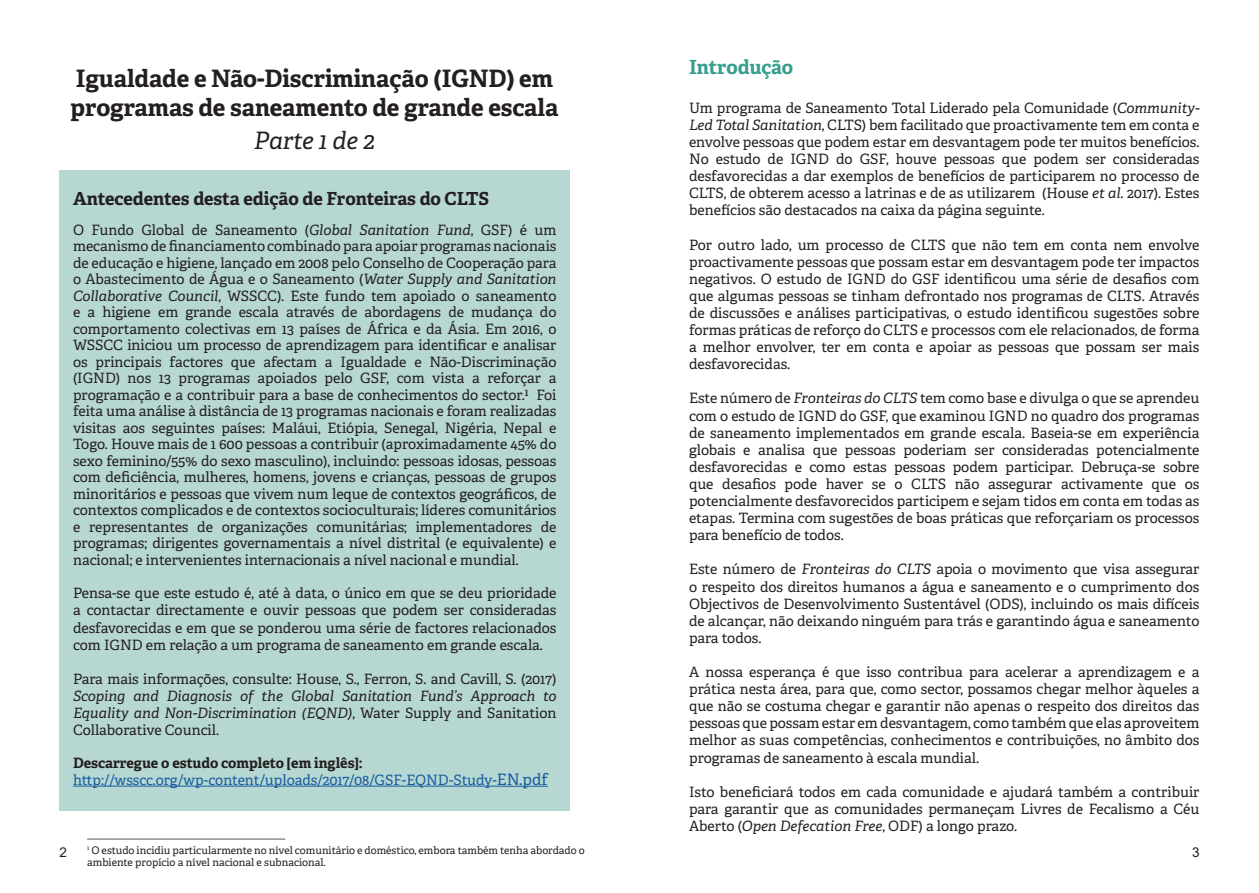
<style>
.page{position:relative;width:1259px;height:893px;background:#fff}
.page>*{position:absolute;margin:0;border:0;box-sizing:border-box;transform-origin:0 0}
.Issue_title{font:700 24px/28.5px "Adelle Basic";letter-spacing:-.005em;color:#231f20}
.Issue_title-2{font:italic 24px "Adelle";letter-spacing:-.005em;color:#231f20}
.Issue_title-3{font:700 19.5px "Adelle";letter-spacing:-.005em;color:#379e8e}
.t1{font:700 18px "Adelle";letter-spacing:-.005em;color:#231f20}
.t2{font:14.25px/17.1px "Adelle";color:#231f20;text-align:justify}
.t3{font:14.25px "Adelle";color:#175d9e}
.t4{font:700 14.25px "Adelle";color:#231f20}
.t5{font:13.5px "Arial";color:#231f20}
.t6{font:10.5px/12px "Adelle";color:#231f20}
.s1{font-style:italic}
.s2{font-size:15.75px}
</style>
<div class="page">
<hr style="left:87px;top:839px;width:198px;height:1px;background:#231f20">
<div style="left:60px;top:170px;width:510px;height:640px;background:#b7d7d2"></div>
<hr style="left:73px;top:786px;width:424px;height:1px;background:#175d9e">
<hr style="left:497px;top:786px;width:51px;height:1px;background:#175d9e">
<p class="Issue_title" style="left:70px;top:65px;width:489px">Igualdade e Não-Discriminação (IGND) em programas de saneamento de grande escala</p>
<p class="Issue_title-2" style="left:254px;top:123px;width:122px">Parte 1 de 2</p>
<p class="t1" style="left:73px;top:187px;width:417px">Antecedentes desta edição de Fronteiras do CLTS</p>
<p class="t2" style="left:73px;top:221px;width:485px;line-height:16.5px">O Fundo Global de Saneamento (<span class="s1">Global Sanitation Fund</span>, GSF) é um mecanismo de financiamento combinado para apoiar programas nacionais de educação e higiene, lançado em 2008 pelo Conselho de Cooperação para o Abastecimento de Água e o Saneamento (<span class="s1">Water Supply and Sanitation Collaborative Council</span>, WSSCC). Este fundo tem apoiado o saneamento e a higiene em grande escala através de abordagens de mudança do comportamento colectivas em 13 países de África e da Ásia. Em 2016, o WSSCC iniciou um processo de aprendizagem para identificar e analisar os principais factores que afectam a Igualdade e Não-Discriminação (IGND) nos 13 programas apoiados pelo GSF, com vista a reforçar a programação e a contribuir para a base de conhecimentos do sector.1 Foi feita uma análise à distância de 13 programas nacionais e foram realizadas visitas aos seguintes países: Maláui, Etiópia, Senegal, Nigéria, Nepal e Togo. Houve mais de 1 600 pessoas a contribuir (aproximadamente 45% do sexo feminino/55% do sexo masculino), incluindo: pessoas idosas, pessoas com deficiência, mulheres, homens, jovens e crianças, pessoas de grupos minoritários e pessoas que vivem num leque de contextos geográficos, de contextos complicados e de contextos socioculturais; líderes comunitários e representantes de organizações comunitárias; implementadores de programas; dirigentes governamentais a nível distrital (e equivalente) e nacional; e intervenientes internacionais a nível nacional e mundial.</p>
<p class="t2" style="left:73px;top:584px;width:485px">Pensa-se que este estudo é, até à data, o único em que se deu prioridade a contactar directamente e ouvir pessoas que podem ser consideradas desfavorecidas e em que se ponderou uma série de factores relacionados com IGND em relação a um programa de saneamento em grande escala.</p>
<p class="t2" style="left:73px;top:670px;width:485px">Para mais informações, consulte: House, S., Ferron, S. and Cavill, S. (2017)<br><span class="s1">Scoping and Diagnosis of the Global Sanitation Fund’s Approach to Equality and Non-Discrimination (EQND)</span>, Water Supply and Sanitation Collaborative Council.</p>
<p class="t4" style="left:73px;top:754px;width:291px">Descarregue o estudo completo [em inglês]:</p>
<p class="t3" style="left:73px;top:769px;width:476px">http://wsscc.org/wp-content/uploads/2017/08/GSF-EQND-Study-<span class="s2">EN.pdf</span></p>
<p class="t5" style="left:59px;top:843px;width:9px">2</p>
<p class="t6" style="left:87px;top:843px;width:499px"><sup>1</sup> O estudo incidiu particularmente no nível comunitário e doméstico, embora também tenha abordado o ambiente propício a nível nacional e subnacional.</p>
<p class="Issue_title-3" style="left:689px;top:55px;width:106px">Introdução</p>
<p class="t2" style="left:689px;top:99px;width:512px">Um programa de Saneamento Total Liderado pela Comunidade (<span class="s1">Community-Led Total Sanitation</span>, CLTS) bem facilitado que proactivamente tem em conta e envolve pessoas que podem estar em desvantagem pode ter muitos benefícios.<br>No estudo de IGND do GSF, houve pessoas que podem ser consideradas desfavorecidas a dar exemplos de benefícios de participarem no processo de CLTS, de obterem acesso a latrinas e de as utilizarem (House <span class="s1">et al.</span> 2017). Estes benefícios são destacados na caixa da página seguinte.</p>
<p class="t2" style="left:689px;top:235px;width:512px">Por outro lado, um processo de CLTS que não tem em conta nem envolve proactivamente pessoas que possam estar em desvantagem pode ter impactos negativos. O estudo de IGND do GSF identificou uma série de desafios com que algumas pessoas se tinham defrontado nos programas de CLTS. Através de discussões e análises participativas, o estudo identificou sugestões sobre formas práticas de reforço do CLTS e processos com ele relacionados, de forma a melhor envolver, ter em conta e apoiar as pessoas que possam ser mais desfavorecidas.</p>
<p class="t2" style="left:689px;top:389px;width:512px">Este número de <span class="s1">Fronteiras do CLTS</span> tem como base e divulga o que se aprendeu com o estudo de IGND do GSF, que examinou IGND no quadro dos programas de saneamento implementados em grande escala. Baseia-se em experiência globais e analisa que pessoas poderiam ser consideradas potencialmente desfavorecidas e como estas pessoas podem participar. Debruça-se sobre que desafios pode haver se o CLTS não assegurar activamente que os potencialmente desfavorecidos participem e sejam tidos em conta em todas as etapas. Termina com sugestões de boas práticas que reforçariam os processos para benefício de todos.</p>
<p class="t2" style="left:689px;top:560px;width:512px">Este número de <span class="s1">Fronteiras do CLTS</span> apoia o movimento que visa assegurar o respeito dos direitos humanos a água e saneamento e o cumprimento dos Objectivos de Desenvolvimento Sustentável (ODS), incluindo os mais difíceis de alcançar, não deixando ninguém para trás e garantindo água e saneamento para todos.</p>
<p class="t2" style="left:689px;top:663px;width:512px">A nossa esperança é que isso contribua para acelerar a aprendizagem e a prática nesta área, para que, como sector, possamos chegar melhor àqueles a que não se costuma chegar e garantir não apenas o respeito dos direitos das pessoas que possam estar em desvantagem, como também que elas aproveitem melhor as suas competências, conhecimentos e contribuições, no âmbito dos programas de saneamento à escala mundial.</p>
<p class="t2" style="left:689px;top:783px;width:512px">Isto beneficiará todos em cada comunidade e ajudará também a contribuir para garantir que as comunidades permaneçam Livres de Fecalismo a Céu Aberto (<span class="s1">Open Defecation Free</span>, ODF) a longo prazo.</p>
<p class="t5" style="left:1192px;top:843px;width:9px">3</p>
</div>
